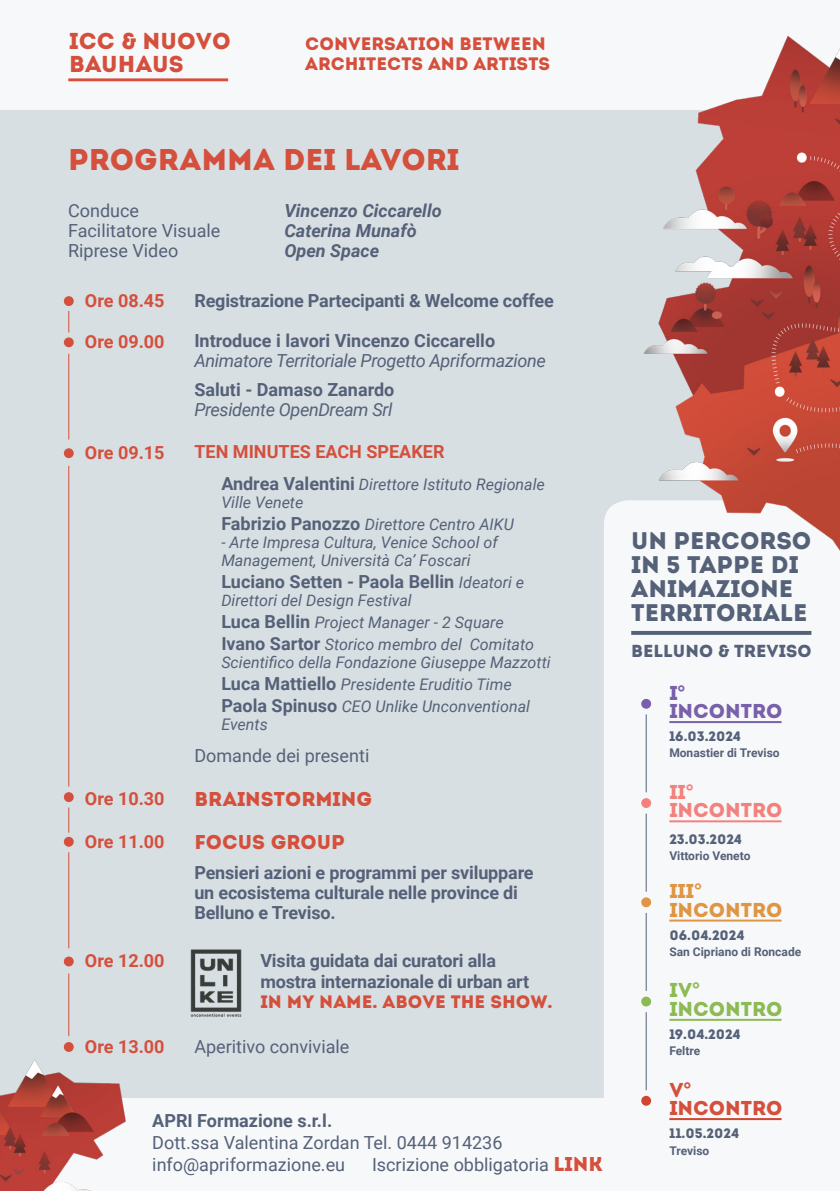
<style>
.page{position:relative;width:840px;height:1191px;background:#fff}
.page>*{position:absolute;margin:0;border:0;box-sizing:border-box;transform-origin:0 0}
.t1{font:30px "Intro";color:#d44f3c}
.t2{font:24px/24px "Intro";color:#556178}
.t3{font:23px "Intro";color:#d44f3c}
.t4{font:20px "Intro";color:#d44f3c}
.t5{font:20px "Intro";color:#df9644}
.t6{font:20px "Intro";color:#f3827f}
.t7{font:20px "Intro";color:#8cba53}
.t8{font:20px "Intro";color:#7960aa}
.t9{font:700 18px/20px "Roboto";letter-spacing:-.01em;color:#556178}
.t10{font:18px "Roboto";color:#556178}
.t11{font:700 18px "Roboto";color:#d44f3c}
.t12{font:italic 18px "Roboto";letter-spacing:-.02em;color:#556178}
.t13{font:18px "Intro";color:#d44f3c}
.t14{font:italic 700 18px "Roboto";color:#556178}
.t15{font:17.4px "Intro";color:#556178}
.t16{font:italic 16px/18px "Roboto";color:#556178}
.t17{font:13.6px "Intro";color:#556178}
.t18{font:700 12px "Roboto";color:#556178}
.s1{font-weight:700;font-style:normal;font-size:18px}
.s2{font-weight:400;font-style:italic;font-size:16px}
.s3{font-family:"Intro";font-size:20px;color:#d44f3c}
.s4{font-family:"Arial";font-weight:700}
</style>
<div class="page">
<div style="left:0;top:0;width:839px;height:1191px;background:#f7f8f9"></div>
<div style="left:0;top:111px;width:839px;height:987px;background:#d8dfe3"></div>
<img style="left:0;top:973px;width:126px;height:218px">
<div style="left:604px;top:570px;width:235px;height:551px;background:#f7f8f9"></div>
<hr style="left:645px;top:714px;width:1px;height:78px;background:#556178">
<hr style="left:645px;top:813px;width:1px;height:78px;background:#556178">
<hr style="left:645px;top:913px;width:1px;height:78px;background:#556178">
<hr style="left:645px;top:1012px;width:1px;height:78px;background:#556178">
<div style="left:641px;top:699px;width:9px;height:9px;background:#7960aa;border-radius:50%"></div>
<hr style="left:669px;top:721px;width:112px;height:2px;background:#7960aa">
<div style="left:641px;top:798px;width:9px;height:10px;background:#f3827f;border-radius:50%"></div>
<hr style="left:669px;top:820px;width:112px;height:2px;background:#f3827f">
<div style="left:641px;top:897px;width:9px;height:10px;background:#df9644;border-radius:50%"></div>
<hr style="left:669px;top:919px;width:112px;height:2px;background:#df9644">
<div style="left:641px;top:996px;width:9px;height:10px;background:#8cba53;border-radius:50%"></div>
<hr style="left:669px;top:1018px;width:112px;height:2px;background:#8cba53">
<div style="left:641px;top:1095px;width:9px;height:10px;background:#d14531;border-radius:50%"></div>
<hr style="left:669px;top:1118px;width:112px;height:2px;background:#d14531">
<svg style="left:631px;top:631px;width:180px;height:4px"></svg>
<img style="left:556px;top:36px;width:283px;height:534px">
<div style="left:64px;top:792px;width:10px;height:10px;background:#d44f3c;border-radius:50%"></div>
<div style="left:64px;top:837px;width:10px;height:9px;background:#d44f3c;border-radius:50%"></div>
<div style="left:64px;top:956px;width:10px;height:10px;background:#d44f3c;border-radius:50%"></div>
<div style="left:64px;top:1042px;width:10px;height:10px;background:#d44f3c;border-radius:50%"></div>
<svg style="left:68px;top:807px;width:1px;height:25px"></svg>
<hr style="left:68px;top:852px;width:1px;height:96px;background:#d44f3c">
<hr style="left:68px;top:973px;width:1px;height:63px;background:#d44f3c">
<div style="left:64px;top:448px;width:10px;height:10px;background:#d44f3c;border-radius:50%"></div>
<hr style="left:68px;top:466px;width:1px;height:320px;background:#d44f3c">
<div style="left:64px;top:296px;width:10px;height:10px;background:#d44f3c;border-radius:50%"></div>
<div style="left:64px;top:337px;width:10px;height:10px;background:#d44f3c;border-radius:50%"></div>
<svg style="left:68px;top:311px;width:1px;height:21px"></svg>
<hr style="left:68px;top:354px;width:1px;height:85px;background:#d44f3c">
<hr style="left:68px;top:78px;width:160px;height:3px;background:#d44f3c">
<img style="left:190px;top:949px;width:52px;height:68px">
<p class="t3" style="left:69px;top:28px;width:163px">ICC &amp; NUOVO</p>
<p class="t3" style="left:69px;top:51px;width:116px">BAUHAUS</p>
<p class="t13" style="left:305px;top:33px;width:242px">CONVERSATION BETWEEN</p>
<p class="t13" style="left:305px;top:53px;width:246px">ARCHITECTS AND ARTISTS</p>
<p class="t1" style="left:68px;top:142px;width:392px">PROGRAMMA DEI LAVORI</p>
<p class="t10" style="left:68px;top:198px;width:72px">Conduce</p>
<p class="t14" style="left:284px;top:198px;width:159px">Vincenzo Ciccarello</p>
<p class="t10" style="left:68px;top:218px;width:154px">Facilitatore Visuale</p>
<p class="t14" style="left:284px;top:218px;width:134px">Caterina Munafò</p>
<p class="t10" style="left:68px;top:238px;width:112px">Riprese Video</p>
<p class="t14" style="left:284px;top:238px;width:96px">Open Space</p>
<p class="t11" style="left:85px;top:288px;width:81px">Ore 08.45</p>
<p class="t11" style="left:85px;top:329px;width:81px">Ore 09.00</p>
<p class="t11" style="left:85px;top:440px;width:81px">Ore 09.15</p>
<p class="t9" style="left:194px;top:290px;width:361px">Registrazione Partecipanti &amp; Welcome coffee</p>
<p class="t9" style="left:194px;top:330px;width:302px">Introduce i lavori Vincenzo Ciccarello</p>
<p class="t12" style="left:194px;top:348px;width:353px">Animatore Territoriale Progetto Apriformazione</p>
<p class="t9" style="left:194px;top:379px;width:201px">Saluti - Damaso Zanardo</p>
<p class="t12" style="left:194px;top:397px;width:199px">Presidente OpenDream Srl</p>
<p class="t11" style="left:194px;top:439px;width:251px">TEN MINUTES EACH SPEAKER</p>
<p class="t16" style="left:221px;top:475px;width:325px"><span class="s1">Andrea Valentini</span> Direttore Istituto Regionale<br>Ville Venete</p>
<p class="t16" style="left:221px;top:515px;width:294px"><span class="s1">Fabrizio Panozzo</span> Direttore Centro AIKU</p>
<p class="t16" style="left:221px;top:533px;width:278px">- Arte Impresa Cultura, Venice School of<br>Management, Università Ca’ Foscari</p>
<p class="t9" style="left:221px;top:571px;width:304px">Luciano Setten - Paola Bellin <span class="s2">Ideatori e</span></p>
<p class="t16" style="left:221px;top:591px;width:192px">Direttori del Design Festival</p>
<p class="t16" style="left:221px;top:613px;width:284px"><span class="s1">Luca Bellin</span> Project Manager - 2 Square</p>
<p class="t16" style="left:221px;top:635px;width:331px"><span class="s1">Ivano Sartor</span> Storico membro del Comitato<br>Scientifico della Fondazione Giuseppe Mazzotti</p>
<p class="t16" style="left:221px;top:675px;width:292px"><span class="s1">Luca Mattiello</span> Presidente Eruditio Time</p>
<p class="t16" style="left:221px;top:697px;width:310px"><span class="s1">Paola Spinuso</span> CEO Unlike Unconventional<br>Events</p>
<p class="t10" style="left:194px;top:743px;width:176px">Domande dei presenti</p>
<p class="t11" style="left:85px;top:785px;width:81px">Ore 10.30</p>
<p class="t4" style="left:194px;top:787px;width:179px">BRAINSTORMING</p>
<p class="t11" style="left:85px;top:828px;width:81px">Ore 11.00</p>
<p class="t11" style="left:85px;top:948px;width:81px">Ore 12.00</p>
<p class="t4" style="left:194px;top:830px;width:152px">FOCUS GROUP</p>
<p class="t9" style="left:194px;top:862px;width:340px">Pensieri azioni e programmi per sviluppare un ecosistema culturale nelle province di<br>Belluno e Treviso.</p>
<p class="t9" style="left:260px;top:950px;width:237px">Visita guidata dai curatori alla</p>
<p class="t9" style="left:260px;top:970px;width:270px">mostra internazionale di urban art</p>
<p class="t13" style="left:260px;top:990px;width:293px">IN MY NAME. ABOVE THE SHOW.</p>
<p class="t11" style="left:85px;top:1034px;width:81px">Ore 13.00</p>
<p class="t10" style="left:194px;top:1034px;width:156px">Aperitivo conviviale</p>
<p class="t9" style="left:152px;top:1110px;width:181px">APRI Formazione s.r.l.</p>
<p class="t10" style="left:152px;top:1130px;width:351px">Dott.ssa Valentina Zordan Tel. 0444 914236</p>
<p class="t10" style="left:152px;top:1152px;width:194px">info@apriformazione.eu</p>
<p class="t10" style="left:372px;top:1152px;width:232px">Iscrizione obbligatoria <span class="s3">LINK</span></p>
<p class="t2" style="left:631px;top:528px;width:181px">UN PERCORSO<br>IN 5 TAPPE DI<br>ANIMAZIONE<br>TERRITORIALE</p>
<p class="t15" style="left:631px;top:640px;width:181px">BELLUNO &amp; TREVISO</p>
<p class="t8" style="left:669px;top:680px;width:18px">I<span class="s4">°</span></p>
<p class="t8" style="left:669px;top:699px;width:114px">INCONTRO</p>
<p class="t17" style="left:669px;top:728px;width:73px">16.03.2024</p>
<p class="t18" style="left:669px;top:744px;width:112px">Monastier di Treviso</p>
<p class="t6" style="left:669px;top:780px;width:26px">II<span class="s4">°</span></p>
<p class="t6" style="left:669px;top:798px;width:114px">INCONTRO</p>
<p class="t17" style="left:669px;top:831px;width:74px">23.03.2024</p>
<p class="t5" style="left:669px;top:879px;width:34px">III<span class="s4">°</span></p>
<p class="t5" style="left:669px;top:897px;width:114px">INCONTRO</p>
<p class="t17" style="left:669px;top:927px;width:76px">06.04.2024</p>
<p class="t18" style="left:669px;top:847px;width:83px">Vittorio Veneto</p>
<p class="t18" style="left:669px;top:943px;width:133px">San Cipriano di Roncade</p>
<p class="t7" style="left:669px;top:978px;width:32px">IV<span class="s4">°</span></p>
<p class="t7" style="left:669px;top:996px;width:114px">INCONTRO</p>
<p class="t17" style="left:669px;top:1026px;width:73px">19.04.2024</p>
<p class="t18" style="left:669px;top:1042px;width:32px">Feltre</p>
<p class="t4" style="left:669px;top:1077px;width:24px">V<span class="s4">°</span></p>
<p class="t4" style="left:669px;top:1096px;width:114px">INCONTRO</p>
<p class="t17" style="left:669px;top:1125px;width:71px">11.05.2024</p>
<p class="t18" style="left:669px;top:1142px;width:41px">Treviso</p>
</div>
